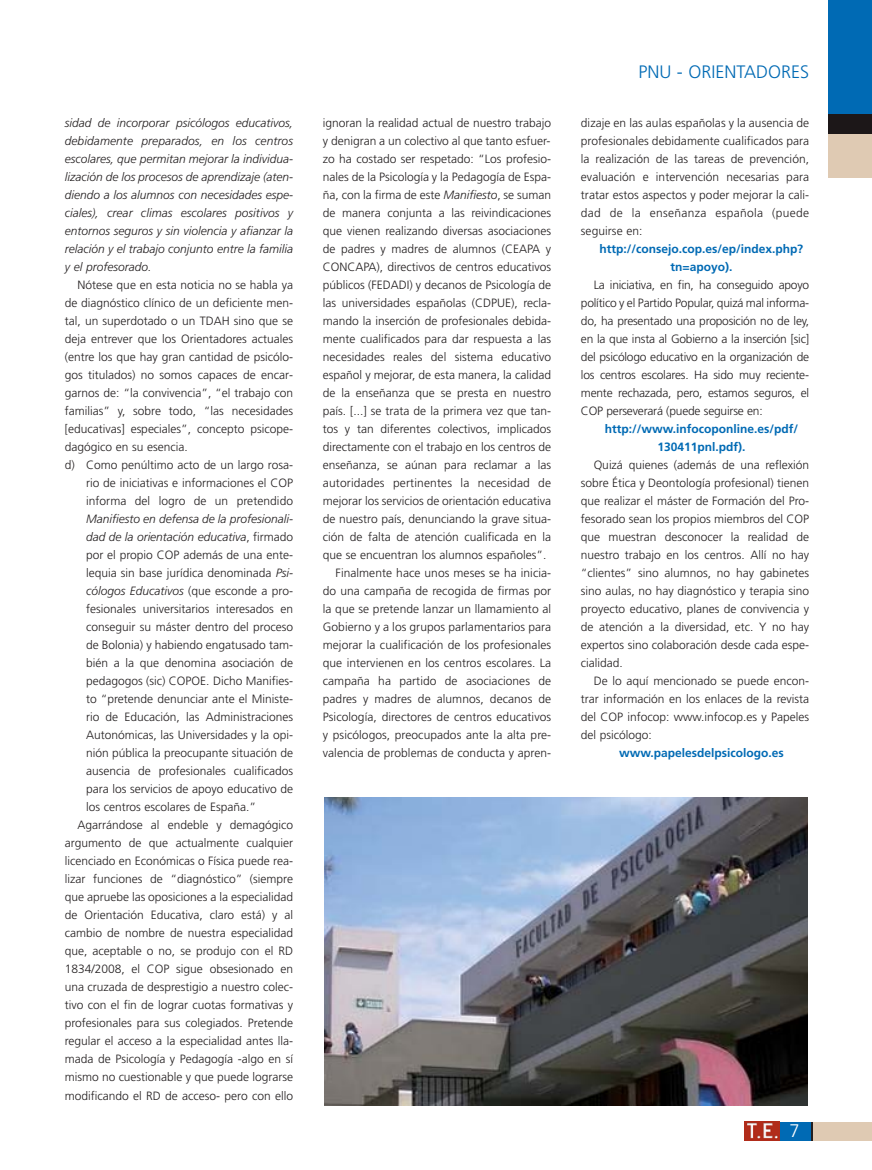
<style>
.page{position:relative;width:872px;height:1170px;background:#fff}
.page>*{position:absolute;margin:0;border:0;box-sizing:border-box;transform-origin:0 0}
.t1{font:300 18.15px "Frutiger";color:#fff}
.t2{font:300 18px "Frutiger";color:#006ab4}
.t3{font:300 12px/18px "Frutiger";color:#231f20;text-align:justify}
.t4{font:italic 300 12px/18px "Frutiger";color:#231f20;text-align:justify}
.t5{font:700 12px/18px "Frutiger";color:#006ab4;text-align:center}
.s1{font-style:normal}
.s2{font-style:italic}
</style>
<div class="page">
<div style="left:827px;top:134px;width:45px;height:44px;background:#dfcab3"></div>
<div style="left:827px;top:0;width:45px;height:123px;background:#006ab4"></div>
<div style="left:827px;top:114px;width:45px;height:20px;background:#1c1718"></div>
<div style="left:810px;top:1121px;width:62px;height:19px;background:#dfcab3"></div>
<div style="left:778px;top:1121px;width:33px;height:19px;background:#006ab4"></div>
<svg style="left:811px;top:1121px;width:2px;height:19px"></svg>
<img style="left:745px;top:1121px;width:34px;height:19px">
<img style="left:324px;top:797px;width:483px;height:308px">
<p class="t4" style="left:65px;top:115px;width:230px">sidad de incorporar psicólogos educativos, debidamente preparados, en los centros escolares, que permitan mejorar la individua&shy;lización de los procesos de aprendizaje (aten&shy;diendo a los alumnos con necesidades espe&shy;ciales), crear climas escolares positivos y entornos seguros y sin violencia y afianzar la relación y el trabajo conjunto entre la familia y el profesorado.</p>
<p class="t3" style="left:78px;top:277px;width:217px">Nótese que en esta noticia no se habla ya</p>
<p class="t3" style="left:65px;top:295px;width:230px">de diagnóstico clínico de un deficiente men-</p>
<p class="t3" style="left:65px;top:313px;width:230px">tal, un superdotado o un TDAH sino que se</p>
<p class="t3" style="left:65px;top:331px;width:230px">deja entrever que los Orientadores actuales</p>
<p class="t3" style="left:65px;top:349px;width:230px">(entre los que hay gran cantidad de psicólo-</p>
<p class="t3" style="left:65px;top:367px;width:230px">gos titulados) no somos capaces de encar-</p>
<p class="t3" style="left:65px;top:385px;width:230px">garnos de: “la convivencia”, “el trabajo con</p>
<p class="t3" style="left:65px;top:403px;width:230px">familias” y, sobre todo, “las necesidades</p>
<p class="t3" style="left:65px;top:421px;width:230px">[educativas] especiales”, concepto psicope-</p>
<p class="t3" style="left:65px;top:439px;width:124px">dagógico en su esencia.</p>
<p class="t3" style="left:65px;top:457px;width:230px">d) Como penúltimo acto de un largo rosa-</p>
<p class="t3" style="left:86px;top:475px;width:208px">rio de iniciativas e informaciones el COP</p>
<p class="t3" style="left:86px;top:493px;width:208px">informa del logro de un pretendido</p>
<p class="t4" style="left:86px;top:511px;width:208px">Manifiesto en defensa de la profesionali-</p>
<p class="t4" style="left:86px;top:529px;width:208px">dad de la orientación educativa<span class="s1">, firmado</span></p>
<p class="t3" style="left:86px;top:547px;width:208px">por el propio COP además de una ente-</p>
<p class="t3" style="left:86px;top:565px;width:208px">lequia sin base jurídica denominada <span class="s2">Psi-</span></p>
<p class="t4" style="left:86px;top:583px;width:208px">cólogos Educativos <span class="s1">(que esconde a pro-</span></p>
<p class="t3" style="left:86px;top:601px;width:208px">fesionales universitarios interesados en</p>
<p class="t3" style="left:86px;top:619px;width:208px">conseguir su máster dentro del proceso</p>
<p class="t3" style="left:86px;top:637px;width:208px">de Bolonia) y habiendo engatusado tam-</p>
<p class="t3" style="left:86px;top:655px;width:208px">bién a la que denomina asociación de</p>
<p class="t3" style="left:86px;top:673px;width:208px">pedagogos (sic) COPOE. Dicho Manifies-</p>
<p class="t3" style="left:86px;top:691px;width:208px">to “pretende denunciar ante el Ministe-</p>
<p class="t3" style="left:86px;top:709px;width:208px">rio de Educación, las Administraciones</p>
<p class="t3" style="left:86px;top:727px;width:208px">Autonómicas, las Universidades y la opi-</p>
<p class="t3" style="left:86px;top:745px;width:208px">nión pública la preocupante situación de</p>
<p class="t3" style="left:86px;top:763px;width:208px">ausencia de profesionales cualificados</p>
<p class="t3" style="left:86px;top:781px;width:208px">para los servicios de apoyo educativo de</p>
<p class="t3" style="left:86px;top:799px;width:172px">los centros escolares de España.”</p>
<p class="t3" style="left:78px;top:817px;width:217px">Agarrándose al endeble y demagógico</p>
<p class="t3" style="left:65px;top:835px;width:230px">argumento de que actualmente cualquier</p>
<p class="t3" style="left:65px;top:853px;width:230px">licenciado en Económicas o Física puede rea-</p>
<p class="t3" style="left:65px;top:871px;width:230px">lizar funciones de “diagnóstico” (siempre</p>
<p class="t3" style="left:65px;top:889px;width:230px">que apruebe las oposiciones a la especialidad</p>
<p class="t3" style="left:65px;top:907px;width:230px">de Orientación Educativa, claro está) y al</p>
<p class="t3" style="left:65px;top:925px;width:230px">cambio de nombre de nuestra especialidad</p>
<p class="t3" style="left:65px;top:943px;width:230px">que, aceptable o no, se produjo con el RD</p>
<p class="t3" style="left:65px;top:961px;width:230px">1834/2008, el COP sigue obsesionado en</p>
<p class="t3" style="left:65px;top:979px;width:230px">una cruzada de desprestigio a nuestro colec-</p>
<p class="t3" style="left:65px;top:997px;width:230px">tivo con el fin de lograr cuotas formativas y</p>
<p class="t3" style="left:65px;top:1015px;width:230px">profesionales para sus colegiados. Pretende</p>
<p class="t3" style="left:65px;top:1033px;width:230px">regular el acceso a la especialidad antes lla-</p>
<p class="t3" style="left:65px;top:1051px;width:230px">mada de Psicología y Pedagogía -algo en sí</p>
<p class="t3" style="left:65px;top:1069px;width:230px">mismo no cuestionable y que puede lograrse</p>
<p class="t3" style="left:65px;top:1087px;width:230px">modificando el RD de acceso- pero con ello</p>
<p class="t3" style="left:323px;top:115px;width:230px">ignoran la realidad actual de nuestro trabajo</p>
<p class="t3" style="left:323px;top:133px;width:229px">y denigran a un colectivo al que tanto esfuer-</p>
<p class="t3" style="left:323px;top:151px;width:230px">zo ha costado ser respetado: “Los profesio-</p>
<p class="t3" style="left:323px;top:169px;width:230px">nales de la Psicología y la Pedagogía de Espa-</p>
<p class="t3" style="left:323px;top:187px;width:230px">ña, con la firma de este <span class="s2">Manifiesto</span>, se suman</p>
<p class="t3" style="left:323px;top:205px;width:230px">de manera conjunta a las reivindicaciones</p>
<p class="t3" style="left:323px;top:223px;width:230px">que vienen realizando diversas asociaciones</p>
<p class="t3" style="left:323px;top:241px;width:230px">de padres y madres de alumnos (CEAPA y</p>
<p class="t3" style="left:323px;top:259px;width:230px">CONCAPA), directivos de centros educativos</p>
<p class="t3" style="left:323px;top:277px;width:230px">públicos (FEDADI) y decanos de Psicología de</p>
<p class="t3" style="left:323px;top:295px;width:230px">las universidades españolas (CDPUE), recla-</p>
<p class="t3" style="left:323px;top:313px;width:230px">mando la inserción de profesionales debida-</p>
<p class="t3" style="left:323px;top:331px;width:230px">mente cualificados para dar respuesta a las</p>
<p class="t3" style="left:323px;top:349px;width:230px">necesidades reales del sistema educativo</p>
<p class="t3" style="left:323px;top:367px;width:230px">español y mejorar, de esta manera, la calidad</p>
<p class="t3" style="left:323px;top:385px;width:230px">de la enseñanza que se presta en nuestro</p>
<p class="t3" style="left:323px;top:403px;width:230px">país. [...] se trata de la primera vez que tan-</p>
<p class="t3" style="left:323px;top:421px;width:230px">tos y tan diferentes colectivos, implicados</p>
<p class="t3" style="left:323px;top:439px;width:230px">directamente con el trabajo en los centros de</p>
<p class="t3" style="left:323px;top:457px;width:230px">enseñanza, se aúnan para reclamar a las</p>
<p class="t3" style="left:323px;top:475px;width:230px">autoridades pertinentes la necesidad de</p>
<p class="t3" style="left:323px;top:493px;width:230px">mejorar los servicios de orientación educativa</p>
<p class="t3" style="left:323px;top:511px;width:230px">de nuestro país, denunciando la grave situa-</p>
<p class="t3" style="left:323px;top:529px;width:230px">ción de falta de atención cualificada en la</p>
<p class="t3" style="left:323px;top:547px;width:225px">que se encuentran los alumnos españoles”.</p>
<p class="t3" style="left:335px;top:565px;width:217px">Finalmente hace unos meses se ha inicia-</p>
<p class="t3" style="left:323px;top:583px;width:230px">do una campaña de recogida de firmas por</p>
<p class="t3" style="left:323px;top:601px;width:230px">la que se pretende lanzar un llamamiento al</p>
<p class="t3" style="left:323px;top:619px;width:230px">Gobierno y a los grupos parlamentarios para</p>
<p class="t3" style="left:323px;top:637px;width:230px">mejorar la cualificación de los profesionales</p>
<p class="t3" style="left:323px;top:655px;width:230px">que intervienen en los centros escolares. La</p>
<p class="t3" style="left:323px;top:673px;width:230px">campaña ha partido de asociaciones de</p>
<p class="t3" style="left:323px;top:691px;width:230px">padres y madres de alumnos, decanos de</p>
<p class="t3" style="left:323px;top:709px;width:230px">Psicología, directores de centros educativos</p>
<p class="t3" style="left:323px;top:727px;width:230px">y psicólogos, preocupados ante la alta pre-</p>
<p class="t3" style="left:323px;top:745px;width:230px">valencia de problemas de conducta y apren-</p>
<h2 class="t2" style="left:638px;top:65px;width:172px">PNU - ORIENTADORES</h2>
<p class="t3" style="left:581px;top:115px;width:230px">dizaje en las aulas españolas y la ausencia de profesionales debidamente cualificados para la realización de las tareas de prevención, evaluación e intervención necesarias para tratar estos aspectos y poder mejorar la cali&shy;dad de la enseñanza española (puede seguirse en:</p>
<p class="t5" style="left:599px;top:241px;width:205px">http://consejo.cop.es/ep/index.php? tn=apoyo).</p>
<p class="t3" style="left:581px;top:277px;width:230px;text-indent:13px">La iniciativa, en fin, ha conseguido apoyo político y el Partido Popular, quizá mal informa&shy;do, ha presentado una proposición no de ley, en la que insta al Gobierno a la inserción [sic] del psicólogo educativo en la organización de los centros escolares. Ha sido muy reciente&shy;mente rechazada, pero, estamos seguros, el COP perseverará (puede seguirse en:</p>
<p class="t5" style="left:605px;top:421px;width:195px">http://www.infocoponline.es/pdf/<br>130411pnl.pdf).</p>
<p class="t3" style="left:581px;top:457px;width:230px;text-indent:13px">Quizá quienes (además de una reflexión sobre Ética y Deontología profesional) tienen que realizar el máster de Formación del Pro&shy;fesorado sean los propios miembros del COP que muestran desconocer la realidad de nuestro trabajo en los centros. Allí no hay “clientes” sino alumnos, no hay gabinetes sino aulas, no hay diagnóstico y terapia sino proyecto educativo, planes de convivencia y de atención a la diversidad, etc. Y no hay expertos sino colaboración desde cada espe&shy;cialidad.</p>
<p class="t3" style="left:581px;top:673px;width:230px;text-indent:13px">De lo aquí mencionado se puede encon&shy;trar información en los enlaces de la revista del COP infocop: www.infocop.es y Papeles del psicólogo:</p>
<p class="t5" style="left:619px;top:745px;width:166px">www.papelesdelpsicologo.es</p>
<h1 class="t1" style="left:789px;top:1123px;width:12px">7</h1>
</div>
